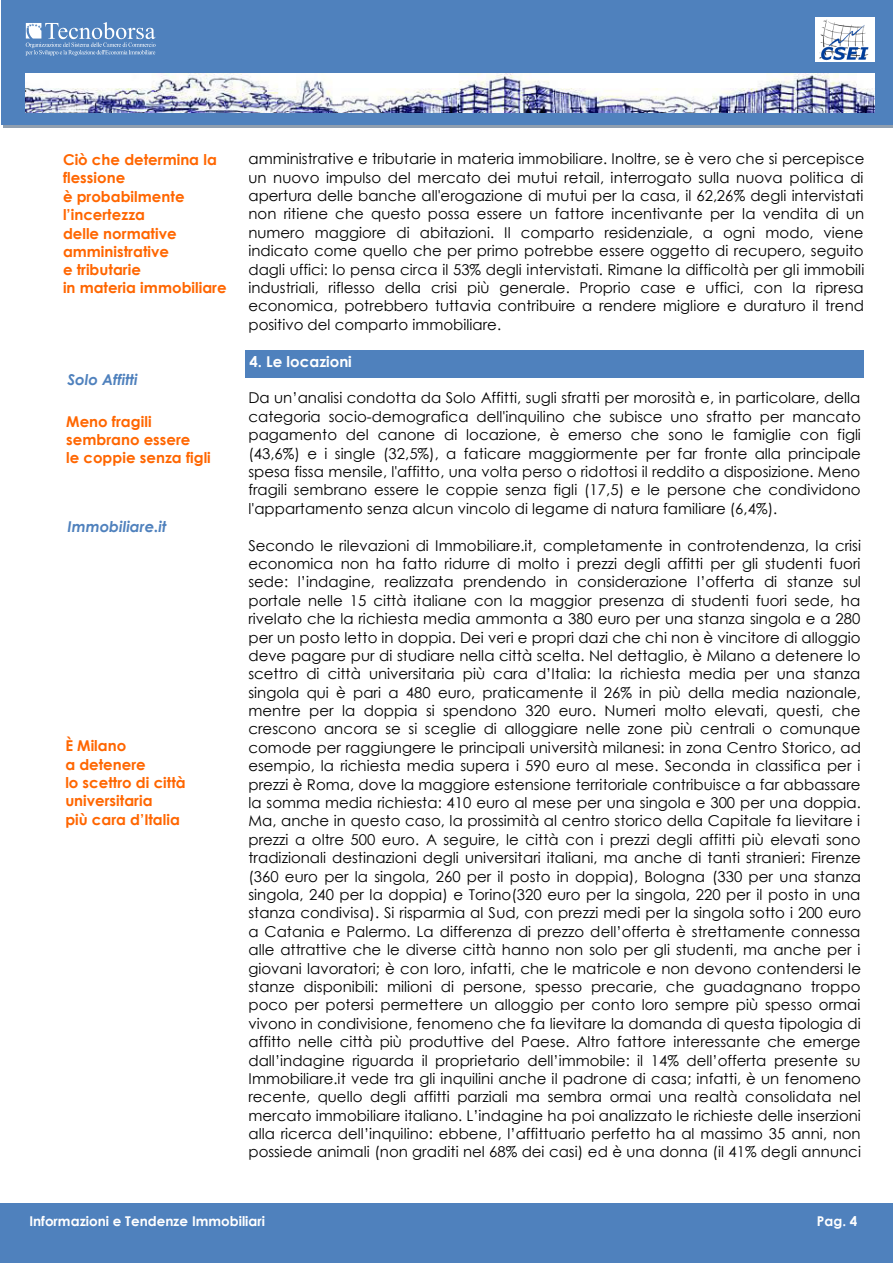
<style>
.page{position:relative;width:893px;height:1263px;background:#fff}
.page>*{position:absolute;margin:0;border:0;box-sizing:border-box;transform-origin:0 0}
.t1{font:15px/18.5px "Century Gothic";letter-spacing:.005em;color:#000;text-align:justify}
.t2{font:700 15px/18.3px "Century Gothic";color:#f60}
.t3{font:italic 700 15px "Century Gothic";color:#4f81bd}
.t4{font:700 15px "Century Gothic";color:#fff}
.t5{font:700 13.5px "Century Gothic";color:#fff}
</style>
<div class="page">
<div style="left:0;top:1204px;width:893px;height:59px;background:#4f81bd"></div>
<div style="left:3px;top:1px;width:890px;height:126px;background:#243f60;opacity:.5"></div>
<div style="left:2px;top:0;width:891px;height:124px;background:#4f81bd"></div>
<img style="left:815px;top:18px;width:60px;height:44px">
<img style="left:25px;top:73px;width:850px;height:40px">
<svg style="left:26px;top:22px;width:130px;height:34px"></svg>
<div style="left:245px;top:351px;width:619px;height:27px;background:#4f81bd"></div>
<p class="t2" style="left:63px;top:151px;width:165px">Ciò che determina la flessione<br>è probabilmente l’incertezza<br>delle normative amministrative<br>e tributarie<br>in materia immobiliare</p>
<p class="t3" style="left:68px;top:371px;width:72px">Solo Affitti</p>
<p class="t2" style="left:66px;top:413px;width:146px">Meno fragili sembrano essere<br>le coppie senza figli</p>
<p class="t3" style="left:68px;top:518px;width:101px">Immobiliare.it</p>
<p class="t2" style="left:65px;top:738px;width:122px">È Milano<br>a detenere<br>lo scettro di città universitaria<br>più cara d’Italia</p>
<p class="t1" style="left:248px;top:151px;width:617px">amministrative e tributarie in materia immobiliare. Inoltre, se è vero che si percepisce un nuovo impulso del mercato dei mutui retail, interrogato sulla nuova politica di apertura delle banche all'erogazione di mutui per la casa, il 62,26% degli intervistati non ritiene che questo possa essere un fattore incentivante per la vendita di un numero maggiore di abitazioni. Il comparto residenziale, a ogni modo, viene indicato come quello che per primo potrebbe essere oggetto di recupero, seguito dagli uffici: lo pensa circa il 53% degli intervistati. Rimane la difficoltà per gli immobili industriali, riflesso della crisi più generale. Proprio case e uffici, con la ripresa economica, potrebbero tuttavia contribuire a rendere migliore e duraturo il trend positivo del comparto immobiliare.</p>
<p class="t4" style="left:250px;top:354px;width:104px">4. Le locazioni</p>
<p class="t1" style="left:248px;top:388px;width:614px">Da un’analisi condotta da Solo Affitti, sugli sfratti per morosità e, in particolare, della categoria socio-demografica dell'inquilino che subisce uno sfratto per mancato pagamento del canone di locazione, è emerso che sono le famiglie con figli (43,6%) e i single (32,5%), a faticare maggiormente per far fronte alla principale spesa fissa mensile, l'affitto, una volta perso o ridottosi il reddito a disposizione. Meno fragili sembrano essere le coppie senza figli (17,5) e le persone che condividono l'appartamento senza alcun vincolo di legame di natura familiare (6,4%).</p>
<p class="t1" style="left:248px;top:537px;width:614px">Secondo le rilevazioni di Immobiliare.it, completamente in controtendenza, la crisi economica non ha fatto ridurre di molto i prezzi degli affitti per gli studenti fuori sede: l’indagine, realizzata prendendo in considerazione l’offerta di stanze sul portale nelle 15 città italiane con la maggior presenza di studenti fuori sede, ha rivelato che la richiesta media ammonta a 380 euro per una stanza singola e a 280 per un posto letto in doppia. Dei veri e propri dazi che chi non è vincitore di alloggio deve pagare pur di studiare nella città scelta. Nel dettaglio, è Milano a detenere lo scettro di città universitaria più cara d’Italia: la richiesta media per una stanza singola qui è pari a 480 euro, praticamente il 26% in più della media nazionale, mentre per la doppia si spendono 320 euro. Numeri molto elevati, questi, che crescono ancora se si sceglie di alloggiare nelle zone più centrali o comunque comode per raggiungere le principali università milanesi: in zona Centro Storico, ad esempio, la richiesta media supera i 590 euro al mese. Seconda in classifica per i prezzi è Roma, dove la maggiore estensione territoriale contribuisce a far abbassare la somma media richiesta: 410 euro al mese per una singola e 300 per una doppia.<br>Ma, anche in questo caso, la prossimità al centro storico della Capitale fa lievitare i prezzi a oltre 500 euro. A seguire, le città con i prezzi degli affitti più elevati sono tradizionali destinazioni degli universitari italiani, ma anche di tanti stranieri: Firenze (360 euro per la singola, 260 per il posto in doppia), Bologna (330 per una stanza singola, 240 per la doppia) e Torino(320 euro per la singola, 220 per il posto in una stanza condivisa). Si risparmia al Sud, con prezzi medi per la singola sotto i 200 euro a Catania e Palermo. La differenza di prezzo dell’offerta è strettamente connessa alle attrattive che le diverse città hanno non solo per gli studenti, ma anche per i giovani lavoratori; è con loro, infatti, che le matricole e non devono contendersi le stanze disponibili: milioni di persone, spesso precarie, che guadagnano troppo poco per potersi permettere un alloggio per conto loro sempre più spesso ormai vivono in condivisione, fenomeno che fa lievitare la domanda di questa tipologia di affitto nelle città più produttive del Paese. Altro fattore interessante che emerge dall’indagine riguarda il proprietario dell’immobile: il 14% dell’offerta presente su Immobiliare.it vede tra gli inquilini anche il padrone di casa; infatti, è un fenomeno recente, quello degli affitti parziali ma sembra ormai una realtà consolidata nel mercato immobiliare italiano. L’indagine ha poi analizzato le richieste delle inserzioni alla ricerca dell’inquilino: ebbene, l’affittuario perfetto ha al massimo 35 anni, non possiede animali (non graditi nel 68% dei casi) ed è una donna (il 41% degli annunci</p>
<p class="t5" style="left:29px;top:1215px;width:237px">Informazioni e Tendenze Immobiliari</p>
<p class="t5" style="left:817px;top:1215px;width:42px">Pag. 4</p>
</div>
